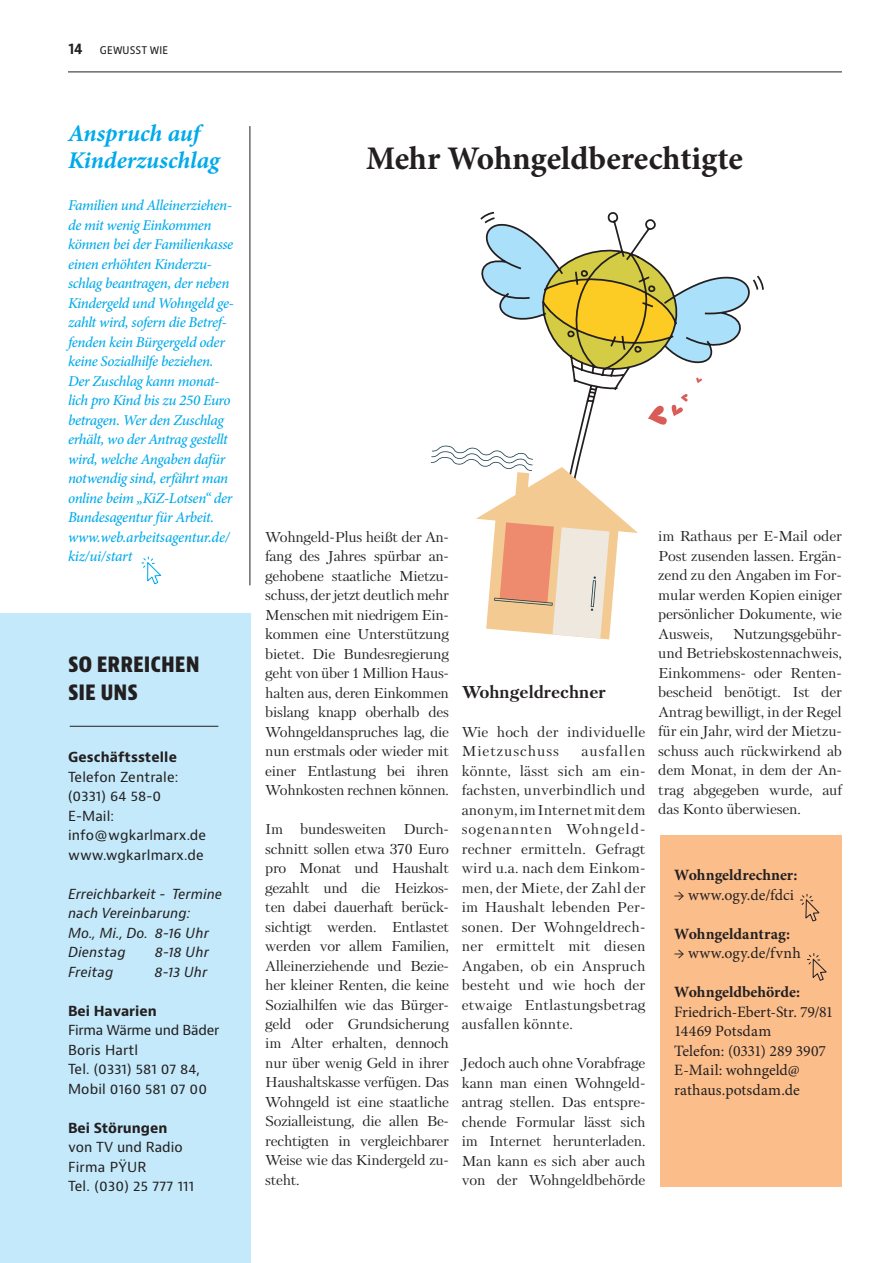
<style>
.page{position:relative;width:893px;height:1263px;background:#fff}
.page>*{position:absolute;margin:0;border:0;box-sizing:border-box;transform-origin:0 0}
.t1{font:700 33px "Minion Pro";letter-spacing:-.005em;color:#231f20}
.t2{font:italic 700 24px/27px "Minion Pro";letter-spacing:-.005em;color:#00aaeb}
.t3{font:700 condensed 22.5px/28.5px "Bernina Sans";color:#231f20}
.t4{font:700 17.1px "Petersburg";color:#231f20;scale:1.05 1}
.t5{font:15.75px/19.5px "Minion Pro";color:#231f20}
.t6{font:700 15.75px "Minion Pro";color:#231f20}
.t7{font:15.75px "Minion Pro";letter-spacing:.035em;color:#231f20}
.t8{font:italic 500 15px/19.5px "Minion Pro";letter-spacing:-.025em;color:#00aaeb}
.t9{font:700 15px "Alber New";color:#231f20}
.t10{font:14.25px/19.5px "Petersburg";letter-spacing:-.01em;color:#231f20;text-align:justify;scale:1.05 1}
.t11{font:14.25px/19.5px "Petersburg";letter-spacing:.01em;color:#231f20;scale:1.05 1}
.t12{font:13.5px/19.5px "Bernino Sans";letter-spacing:.01em;color:#231f20}
.t13{font:italic 13.5px/19.5px "Bernino Sans";color:#231f20}
.t14{font:13.5px/19.5px "Bernino Sans";letter-spacing:-.02em;color:#231f20}
.t15{font:700 13.5px "Bernino Sans";color:#231f20}
.t16{font:11.25px "Alber New";letter-spacing:.01em;color:#231f20}
</style>
<div class="page">
<div style="left:660px;top:835px;width:182px;height:351px;background:#fbbe8b"></div>
<svg style="left:807px;top:953px;width:20px;height:28px"></svg>
<svg style="left:800px;top:894px;width:20px;height:28px"></svg>
<hr style="left:68px;top:71px;width:774px;height:1px;background:#231f20">
<div style="left:0;top:613px;width:250px;height:650px;background:#c3e9fa"></div>
<hr style="left:70px;top:726px;width:148px;height:1px;background:#231f20">
<hr style="left:249px;top:126px;width:1px;height:459px;background:#231f20">
<svg style="left:141px;top:556px;width:20px;height:28px"></svg>
<svg style="left:480px;top:212px;width:284px;height:233px"></svg>
<svg style="left:431px;top:445px;width:207px;height:194px"></svg>
<p class="t9" style="left:68px;top:39px;width:16px">14</p>
<p class="t16" style="left:100px;top:43px;width:70px">GEWUSST WIE</p>
<h2 class="t2" style="left:68px;top:119px;width:153px">Anspruch auf<br>Kinderzuschlag</h2>
<p class="t8" style="left:68px;top:195px;width:167px">Familien und Alleinerziehen&shy;de mit wenig Einkommen können bei der Familienkasse einen erhöhten Kinderzu&shy;schlag beantragen, der neben<br>Kindergeld und Wohngeld ge&shy;zahlt wird, sofern die Betref&shy;fenden kein Bürgergeld oder keine Sozialhilfe beziehen.<br>Der Zuschlag kann monat&shy;lich pro Kind bis zu 250 Euro betragen. Wer den Zuschlag erhält, wo der Antrag gestellt wird, welche Angaben dafür notwendig sind, erfährt man online beim „KiZ-Lotsen“ der<br>Bundesagentur für Arbeit. www.web.arbeitsagentur.de/ kiz/ui/start</p>
<h3 class="t3" style="left:68px;top:650px;width:133px">SO ERREICHEN<br>SIE UNS</h3>
<p class="t15" style="left:68px;top:748px;width:110px">Geschäftsstelle</p>
<p class="t12" style="left:68px;top:767px;width:140px">Telefon Zentrale: (0331) 64 58-0<br>E-Mail: info@wgkarlmarx.de www.wgkarlmarx.de</p>
<p class="t13" style="left:68px;top:884px;width:156px">Erreichbarkeit - Termine nach Vereinbarung:<br>Mo., Mi., Do. 8-16 Uhr<br>Dienstag</p>
<p class="t13" style="left:155px;top:943px;width:56px">8-18 Uhr</p>
<p class="t13" style="left:68px;top:962px;width:47px">Freitag</p>
<p class="t13" style="left:154px;top:962px;width:55px">8-13 Uhr</p>
<p class="t15" style="left:68px;top:1002px;width:90px">Bei Havarien</p>
<p class="t14" style="left:68px;top:1021px;width:153px">Firma Wärme und Bäder<br>Boris Hartl<br>Tel. (0331) 581 07 84,<br>Mobil 0160 581 07 00</p>
<p class="t15" style="left:68px;top:1119px;width:101px">Bei Störungen</p>
<p class="t12" style="left:68px;top:1138px;width:127px">von TV und Radio<br>Firma PŸUR<br>Tel. (030) 25 777 111</p>
<h1 class="t1" style="left:366px;top:135px;width:378px">Mehr Wohngeldberechtigte</h1>
<p class="t10" style="left:265px;top:527px;width:176px">Wohngeld-Plus heißt der An&shy;fang des Jahres spürbar an&shy;gehobene staatliche Mietzu&shy;schuss, der jetzt deutlich mehr Menschen mit niedrigem Ein&shy;kommen eine Unterstützung bietet. Die Bundesregierung geht von über 1 Million Haus&shy;halten aus, deren Einkommen bislang knapp oberhalb des Wohngeldanspruches lag, die nun erstmals oder wieder mit einer Entlastung bei ihren Wohnkosten rechnen können.</p>
<p class="t10" style="left:265px;top:819px;width:176px">Im bundesweiten Durch&shy;schnitt sollen etwa 370 Euro pro Monat und Haushalt gezahlt und die Heizkos&shy;ten dabei dauerhaft berück&shy;sichtigt werden. Entlastet werden vor allem Familien, Alleinerziehende und Bezie&shy;her kleiner Renten, die keine Sozialhilfen wie das Bürger&shy;geld oder Grundsicherung im Alter erhalten, dennoch nur über wenig Geld in ihrer Haushaltskasse verfügen. Das Wohngeld ist eine staatliche Sozialleistung, die allen Be&shy;rechtigten in vergleichbarer Weise wie das Kindergeld zu&shy;steht.</p>
<p class="t4" style="left:462px;top:680px;width:138px">Wohngeldrechner</p>
<p class="t11" style="left:462px;top:722px;width:176px">Wie hoch der individuelle<br>Mietzuschuss</p>
<p class="t10" style="left:462px;top:741px;width:176px;text-indent:120px">ausfallen könnte, lässt sich am ein&shy;fachsten, unverbindlich und anonym, im Internet mit dem sogenannten Wohngeld&shy;rechner ermitteln. Gefragt wird u.a. nach dem Einkom&shy;men, der Miete, der Zahl der im Haushalt lebenden Per&shy;sonen. Der Wohngeldrech&shy;ner ermittelt mit diesen Angaben, ob ein Anspruch besteht und wie hoch der etwaige Entlastungsbetrag ausfallen könnte.</p>
<p class="t10" style="left:462px;top:1053px;width:176px">Jedoch auch ohne Vorabfrage kann man einen Wohngeld&shy;antrag stellen. Das entspre&shy;chende Formular lässt sich im Internet herunterladen.<br>Man kann es sich aber auch von der Wohngeldbehörde</p>
<p class="t10" style="left:658px;top:526px;width:176px">im Rathaus per E-Mail oder Post zusenden lassen. Ergän&shy;zend zu den Angaben im For&shy;mular werden Kopien einiger persönlicher Dokumente, wie Ausweis,</p>
<p class="t10" style="left:658px;top:624px;width:177px;text-indent:76px">Nutzungsgebühr&shy;und Betriebskostennachweis, Einkommens- oder Renten&shy;bescheid benötigt. Ist der Antrag bewilligt, in der Regel für ein Jahr, wird der Mietzu&shy;schuss auch rückwirkend ab dem Monat, in dem der An&shy;trag abgegeben wurde, auf das Konto überwiesen.</p>
<p class="t6" style="left:674px;top:864px;width:125px">Wohngeldrechner:</p>
<p class="t5" style="left:674px;top:885px;width:121px">→ www.ogy.de/fdci</p>
<p class="t6" style="left:674px;top:922px;width:117px">Wohngeldantrag:</p>
<p class="t7" style="left:674px;top:942px;width:128px">→ www.ogy.de/fvnh</p>
<p class="t6" style="left:674px;top:981px;width:127px">Wohngeldbehörde:</p>
<p class="t5" style="left:674px;top:1002px;width:161px">Friedrich-Ebert-Str. 79/81<br>14469 Potsdam<br>Telefon: (0331) 289 3907<br>E-Mail: wohngeld@ rathaus.potsdam.de</p>
</div>
